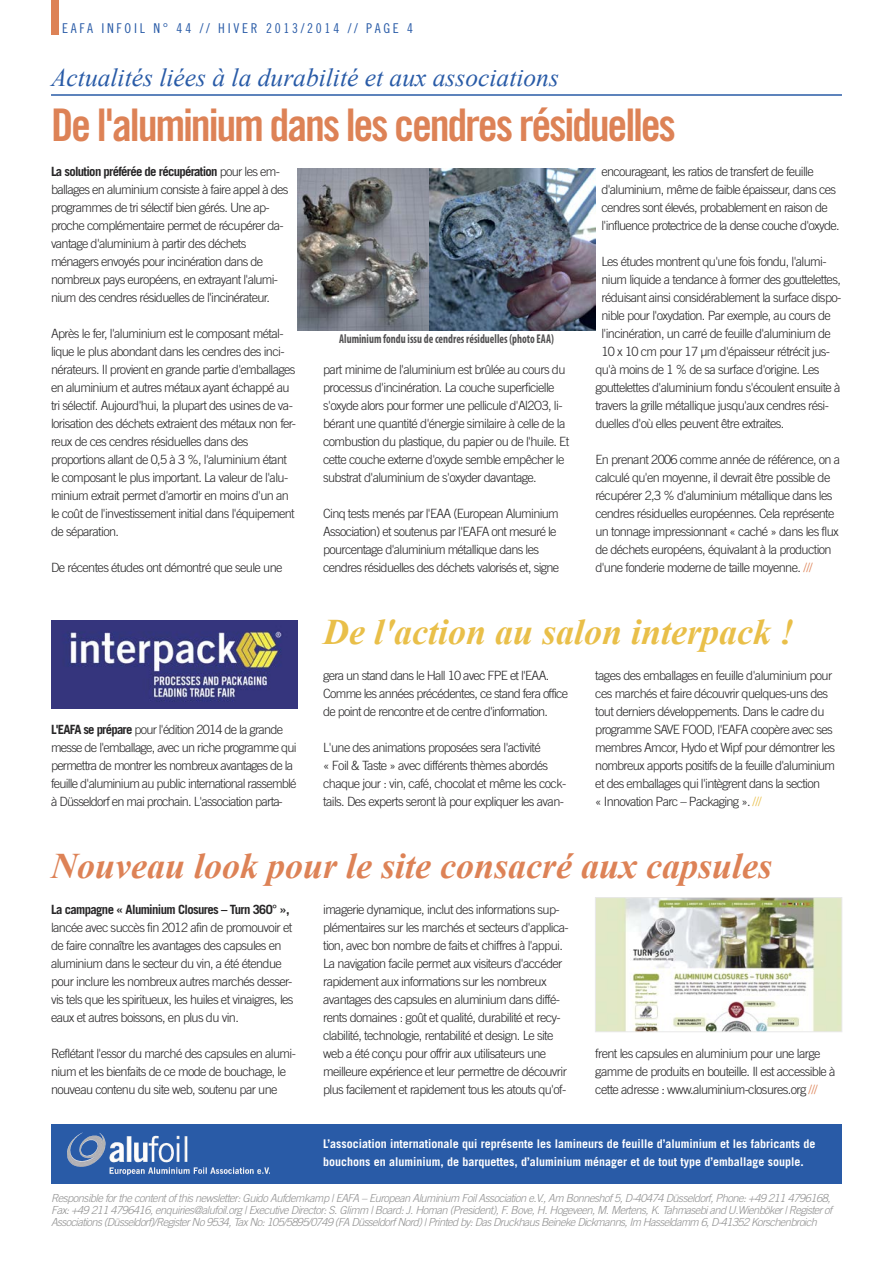
<style>
.page{position:relative;width:893px;height:1263px;background:#fff}
.page>*{position:absolute;margin:0;border:0;box-sizing:border-box;transform-origin:0 0}
.t1{font:45px "Trade Gothic Bold Cond Twenty";letter-spacing:-.05em;color:#dd8256}
.t2{font:italic 700 36px "Times New Roman";color:#dd8256}
.t3{font:italic 700 36px "Times New Roman";color:#e9bf49}
.t4{font:italic 25.5px "Times New Roman";color:#295ba7}
.t5{font:13.5px "Trade Gothic Cond Eighteen";letter-spacing:.2em;color:#295ba7}
.t6{font:300 12.75px/18px "Trade Gothic";letter-spacing:-.05em;color:#272627}
.t7{font:700 condensed 12.75px "Myriad Pro";color:#525152;scale:.86 1}
.t8{font:700 12.75px "Trade Gothic";letter-spacing:-.05em;color:#272627}
.t9{font:700 12px/18px "Trade Gothic";color:#fff}
.t10{font:italic 300 11.1px/12px "Trade Gothic";color:#939393}
.s1{font-weight:700}
.s2{color:#dd8256}
.s3{color:#e9bf49}
</style>
<div class="page">
<div style="left:51px;top:1124px;width:791px;height:60px;background:#295ba7"></div>
<div style="left:51px;top:0;width:7px;height:34px;background:#dd8256"></div>
<hr style="left:51px;top:94px;width:791px;height:2px;background:#295ba7">
<img style="left:67px;top:1133px;width:39px;height:34px">
<img style="left:51px;top:620px;width:247px;height:88px">
<img style="left:597px;top:899px;width:243px;height:131px">
<div style="left:595px;top:897px;width:247px;height:135px;border:1px solid #e9e9e9"></div>
<img style="left:298px;top:169px;width:297px;height:161px">
<p class="t5" style="left:62px;top:20px;width:353px">EAFA INFOIL N° 44 // HIVER 2013/2014 // PAGE 4</p>
<h3 class="t4" style="left:51px;top:60px;width:509px">Actualités liées à la durabilité et aux associations</h3>
<h1 class="t1" style="left:51px;top:98px;width:627px">De l'aluminium dans les cendres résiduelles</h1>
<p class="t6" style="left:51px;top:162px;width:239px"><span class="s1">La solution préférée de récupération</span> pour les em&shy;ballages en aluminium consiste à faire appel à des programmes de tri sélectif bien gérés. Une ap&shy;proche complémentaire permet de récupérer da&shy;vantage d'aluminium à partir des déchets ménagers envoyés pour incinération dans de nombreux pays européens, en extrayant l'alumi&shy;nium des cendres résiduelles de l'incinérateur.</p>
<p class="t6" style="left:51px;top:324px;width:247px">Après le fer, l'aluminium est le composant métal&shy;lique le plus abondant dans les cendres des inci&shy;nérateurs. Il provient en grande partie d'emballages en aluminium et autres métaux ayant échappé au tri sélectif. Aujourd'hui, la plupart des usines de va&shy;lorisation des déchets extraient des métaux non fer&shy;reux de ces cendres résiduelles dans des proportions allant de 0,5 à 3 %, l'aluminium étant le composant le plus important. La valeur de l'alu&shy;minium extrait permet d'amortir en moins d'un an le coût de l'investissement initial dans l'équipement de séparation.</p>
<p class="t6" style="left:51px;top:558px;width:233px">De récentes études ont démontré que seule une</p>
<p class="t6" style="left:51px;top:720px;width:247px"><span class="s1">L'EAFA se prépare</span> pour l'édition 2014 de la grande messe de l'emballage, avec un riche programme qui permettra de montrer les nombreux avantages de la feuille d'aluminium au public international rassemblé à Düsseldorf en mai prochain. L'association parta-</p>
<p class="t7" style="left:339px;top:331px;width:251px">Aluminium fondu issu de cendres résiduelles (photo EAA)</p>
<p class="t6" style="left:323px;top:360px;width:248px">part minime de l'aluminium est brûlée au cours du processus d'incinération. La couche superficielle s'oxyde alors pour former une pellicule d'Al2O3, li&shy;bérant une quantité d'énergie similaire à celle de la combustion du plastique, du papier ou de l'huile. Et cette couche externe d'oxyde semble empêcher le substrat d'aluminium de s'oxyder davantage.</p>
<p class="t6" style="left:323px;top:504px;width:238px">Cinq tests menés par l'EAA (European Aluminium Association) et soutenus par l'EAFA ont mesuré le pourcentage d'aluminium métallique dans les cendres résiduelles des déchets valorisés et, signe</p>
<p class="t6" style="left:601px;top:162px;width:240px">encourageant, les ratios de transfert de feuille d'aluminium, même de faible épaisseur, dans ces cendres sont élevés, probablement en raison de l'influence protectrice de la dense couche d'oxyde.</p>
<p class="t6" style="left:601px;top:252px;width:227px">Les études montrent qu'une fois fondu, l'alumi-</p>
<p class="t6" style="left:601px;top:270px;width:241px">nium liquide a tendance à former des gouttelettes,</p>
<p class="t6" style="left:601px;top:288px;width:241px">réduisant ainsi considérablement la surface dispo-</p>
<p class="t6" style="left:601px;top:306px;width:231px">nible pour l'oxydation. Par exemple, au cours de</p>
<p class="t6" style="left:601px;top:324px;width:231px">l'incinération, un carré de feuille d'aluminium de</p>
<p class="t6" style="left:601px;top:342px;width:230px">10 x 10 cm pour 17 µm d'épaisseur rétrécit jus-</p>
<p class="t6" style="left:595px;top:360px;width:226px">qu'à moins de 1 % de sa surface d'origine. Les</p>
<p class="t6" style="left:595px;top:378px;width:247px">gouttelettes d'aluminium fondu s'écoulent ensuite à</p>
<p class="t6" style="left:595px;top:396px;width:235px">travers la grille métallique jusqu'aux cendres rési-</p>
<p class="t6" style="left:595px;top:414px;width:191px">duelles d'où elles peuvent être extraites.</p>
<p class="t6" style="left:595px;top:450px;width:246px">En prenant 2006 comme année de référence, on a calculé qu'en moyenne, il devrait être possible de récupérer 2,3 % d'aluminium métallique dans les cendres résiduelles européennes. Cela représente un tonnage impressionnant « caché » dans les flux de déchets européens, équivalant à la production d'une fonderie moderne de taille moyenne. <span class="s2">///</span></p>
<h2 class="t3" style="left:323px;top:607px;width:473px">De l'action au salon interpack !</h2>
<p class="t6" style="left:323px;top:666px;width:247px">gera un stand dans le Hall 10 avec FPE et l'EAA.<br>Comme les années précédentes, ce stand fera office de point de rencontre et de centre d'information.</p>
<p class="t6" style="left:323px;top:738px;width:245px">L'une des animations proposées sera l'activité<br>« Foil &amp; Taste » avec différents thèmes abordés chaque jour : vin, café, chocolat et même les cock&shy;tails. Des experts seront là pour expliquer les avan-</p>
<p class="t6" style="left:595px;top:666px;width:241px">tages des emballages en feuille d'aluminium pour ces marchés et faire découvrir quelques-uns des tout derniers développements. Dans le cadre du programme SAVE FOOD, l'EAFA coopère avec ses membres Amcor, Hydo et Wipf pour démontrer les nombreux apports positifs de la feuille d'aluminium et des emballages qui l'intègrent dans la section<br>« Innovation Parc – Packaging ». <span class="s3">///</span></p>
<h2 class="t2" style="left:51px;top:841px;width:723px">Nouveau look pour le site consacré aux capsules</h2>
<p class="t8" style="left:51px;top:902px;width:240px">La campagne « Aluminium Closures – Turn 360° »,</p>
<p class="t6" style="left:51px;top:918px;width:244px">lancée avec succès fin 2012 afin de promouvoir et de faire connaître les avantages des capsules en aluminium dans le secteur du vin, a été étendue pour inclure les nombreux autres marchés desser&shy;vis tels que les spiritueux, les huiles et vinaigres, les eaux et autres boissons, en plus du vin.</p>
<p class="t6" style="left:51px;top:1044px;width:246px">Reflétant l'essor du marché des capsules en alumi&shy;nium et les bienfaits de ce mode de bouchage, le nouveau contenu du site web, soutenu par une</p>
<p class="t6" style="left:323px;top:900px;width:247px">imagerie dynamique, inclut des informations sup&shy;plémentaires sur les marchés et secteurs d'applica&shy;tion, avec bon nombre de faits et chiffres à l'appui.<br>La navigation facile permet aux visiteurs d'accéder rapidement aux informations sur les nombreux avantages des capsules en aluminium dans diffé&shy;rents domaines : goût et qualité, durabilité et recy&shy;clabilité, technologie, rentabilité et design. Le site web a été conçu pour offrir aux utilisateurs une meilleure expérience et leur permettre de découvrir plus facilement et rapidement tous les atouts qu'of-</p>
<p class="t6" style="left:595px;top:1044px;width:242px">frent les capsules en aluminium pour une large gamme de produits en bouteille. Il est accessible à cette adresse : www.aluminium-closures.org <span class="s2">///</span></p>
<p class="t9" style="left:323px;top:1135px;width:494px">L’association internationale qui représente les lamineurs de feuille d’aluminium et les fabricants de bouchons en aluminium, de barquettes, d’aluminium ménager et de tout type d’emballage souple.</p>
<p class="t10" style="left:51px;top:1191px;width:786px">Responsibleforthecontentofthisnewsletter:GuidoAufdemkamp|EAFA –EuropeanAluminium FoilAssociatione.V.,Am Bonneshof5,D-40474Düsseldorf,Phone:+492114796168,<br>Fax:+492114796416,enquiries@alufoil.org|ExecutiveDirector:S.Glimm |Board:J.Homan(President),F.Bove,H.Hogeveen,M.Mertens,K.TahmasebiandU.Wienböker|Registerof<br>Associations(Düsseldorf)/RegisterNo9534,TaxNo:105/5895/0749(FADüsseldorfNord)|Printedby:DasDruckhausBeinekeDickmanns,Im Hasseldamm 6,D-41352Korschenbroich</p>
</div>
